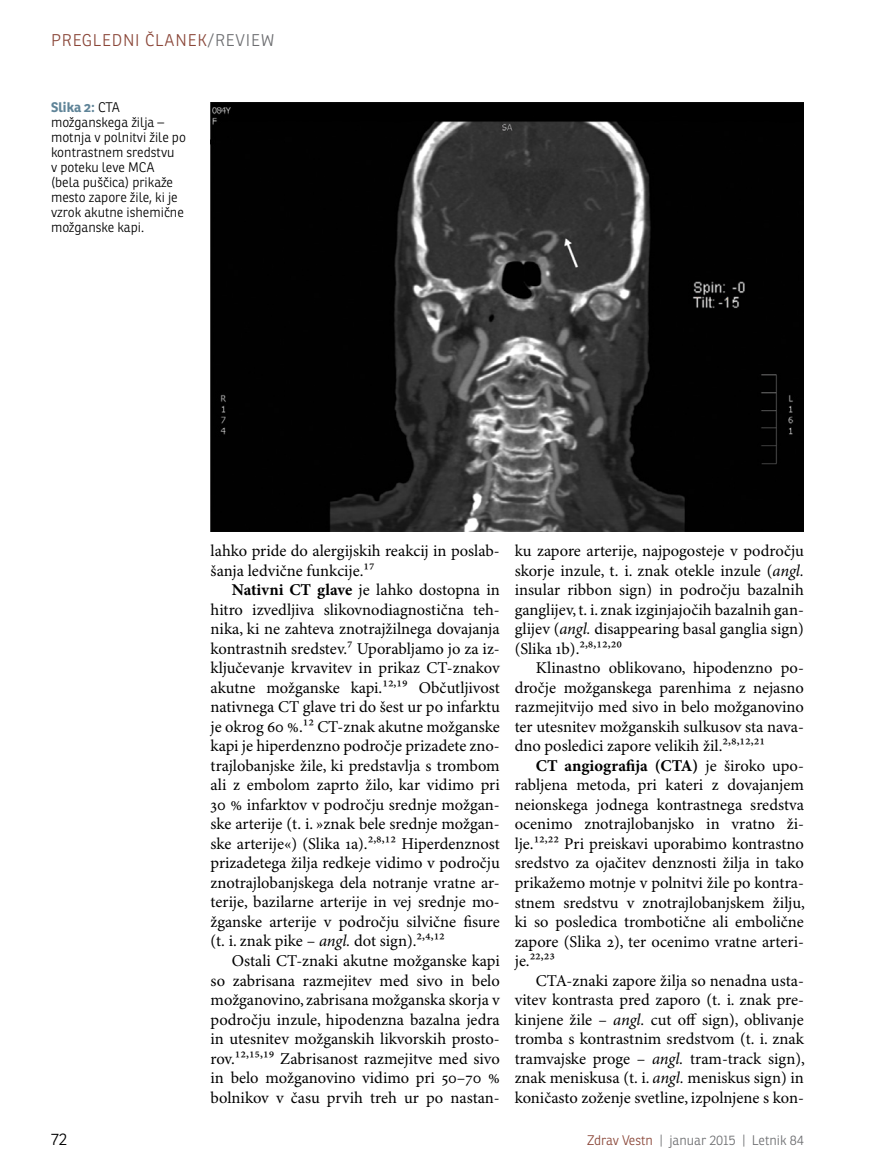
<style>
.page{position:relative;width:872px;height:1166px;background:#fff}
.page>*{position:absolute;margin:0;border:0;box-sizing:border-box;transform-origin:0 0}
.t1{font:16.5px/19.5px "Minion Pro";color:#000;text-align:justify}
.t2{font:300 16.5px "Ronnia";letter-spacing:.05em;color:#8a4638}
.t3{font:300 16.5px "Ronnia";color:#000}
.t4{font:300 13.5px/15px "Ronnia";color:#000}
.t5{font:300 13.5px "Ronnia";color:#6d6e71}
.s1{color:#6d6e71}
.s2{font-weight:700;color:#5f8498}
.s3{font-weight:700}
.s4{font-style:italic}
.s5{color:#8a4638}
</style>
<div class="page">
<img style="left:210px;top:102px;width:594px;height:429px">
<p class="t2" style="left:51px;top:30px;width:225px">Pregledni članek<span class="s1">/Review</span></p>
<p class="t4" style="left:51px;top:99px;width:136px"><span class="s2">Slika 2:</span> CTA možganskega žilja – motnja v polnitvi žile po kontrastnem sredstvu<br>v poteku leve MCA (bela puščica) prikaže mesto zapore žile, ki je vzrok akutne ishemične možganske kapi.</p>
<p class="t1" style="left:210px;top:541px;width:291px">lahko pride do alergijskih reakcij in poslab&shy;šanja ledvične funkcije.17</p>
<p class="t1" style="left:210px;top:580px;width:291px;text-indent:21px"><span class="s3">Nativni CT glave</span> je lahko dostopna in hitro izvedljiva slikovnodiagnostična teh&shy;nika, ki ne zahteva znotrajžilnega dovajanja kontrastnih sredstev.7 Uporabljamo jo za iz&shy;ključevanje krvavitev in prikaz CT-znakov akutne možganske kapi.12,19 Občutljivost nativnega CT glave tri do šest ur po infarktu je okrog 60 %.12 CT-znak akutne možganske kapi je hiperdenzno področje prizadete zno&shy;trajlobanjske žile, ki predstavlja s trombom ali z embolom zaprto žilo, kar vidimo pri 30 % infarktov v področju srednje možgan&shy;ske arterije (t. i. »znak bele srednje možgan&shy;ske arterije«) (Slika 1a).2,8,12 Hiperdenznost prizadetega žilja redkeje vidimo v področju znotrajlobanjskega dela notranje vratne ar&shy;terije, bazilarne arterije in vej srednje mo&shy;žganske arterije v področju silvične fisure (t. i. znak pike – <span class="s4">angl.</span> dot sign).2,4,12</p>
<p class="t1" style="left:210px;top:951px;width:291px;text-indent:21px">Ostali CT-znaki akutne možganske kapi so zabrisana razmejitev med sivo in belo možganovino, zabrisana možganska skorja v področju inzule, hipodenzna bazalna jedra in utesnitev možganskih likvorskih prosto&shy;rov.12,15,19 Zabrisanost razmejitve med sivo in belo možganovino vidimo pri 50–70 % bolnikov v času prvih treh ur po nastan-</p>
<p class="t1" style="left:515px;top:541px;width:291px">ku zapore arterije, najpogosteje v področju skorje inzule, t. i. znak otekle inzule (<span class="s4">angl. </span>insular ribbon sign) in področju bazalnih ganglijev, t. i. znak izginjajočih bazalnih gan&shy;glijev (<span class="s4">angl.</span> disappearing basal ganglia sign) (Slika 1b).2,8,12,20</p>
<p class="t1" style="left:515px;top:658px;width:291px;text-indent:21px">Klinastno oblikovano, hipodenzno po&shy;dročje možganskega parenhima z nejasno razmejitvijo med sivo in belo možganovino ter utesnitev možganskih sulkusov sta nava&shy;dno posledici zapore velikih žil.2,8,12,21</p>
<p class="t1" style="left:515px;top:756px;width:292px;text-indent:21px"><span class="s3">CT angiografija (CTA)</span> je široko upo&shy;rabljena metoda, pri kateri z dovajanjem neionskega jodnega kontrastnega sredstva ocenimo znotrajlobanjsko in vratno ži&shy;lje.12,22 Pri preiskavi uporabimo kontrastno sredstvo za ojačitev denznosti žilja in tako prikažemo motnje v polnitvi žile po kontra&shy;stnem sredstvu v znotrajlobanjskem žilju, ki so posledica trombotične ali embolične zapore (Slika 2), ter ocenimo vratne arteri&shy;je.22,23</p>
<p class="t1" style="left:515px;top:970px;width:292px;text-indent:21px">CTA-znaki zapore žilja so nenadna usta&shy;vitev kontrasta pred zaporo (t. i. znak pre&shy;kinjene žile – <span class="s4">angl.</span> cut off sign), oblivanje tromba s kontrastnim sredstvom (t. i. znak tramvajske proge – <span class="s4">angl.</span> tram-track sign), znak meniskusa (t. i. <span class="s4">angl.</span> meniskus sign) in koničasto zoženje svetline, izpolnjene s kon-</p>
<p class="t3" style="left:51px;top:1128px;width:17px">72</p>
<p class="t5" style="left:587px;top:1131px;width:218px"><span class="s5">Zdrav Vestn</span> | januar 2015 | Letnik 84</p>
</div>
